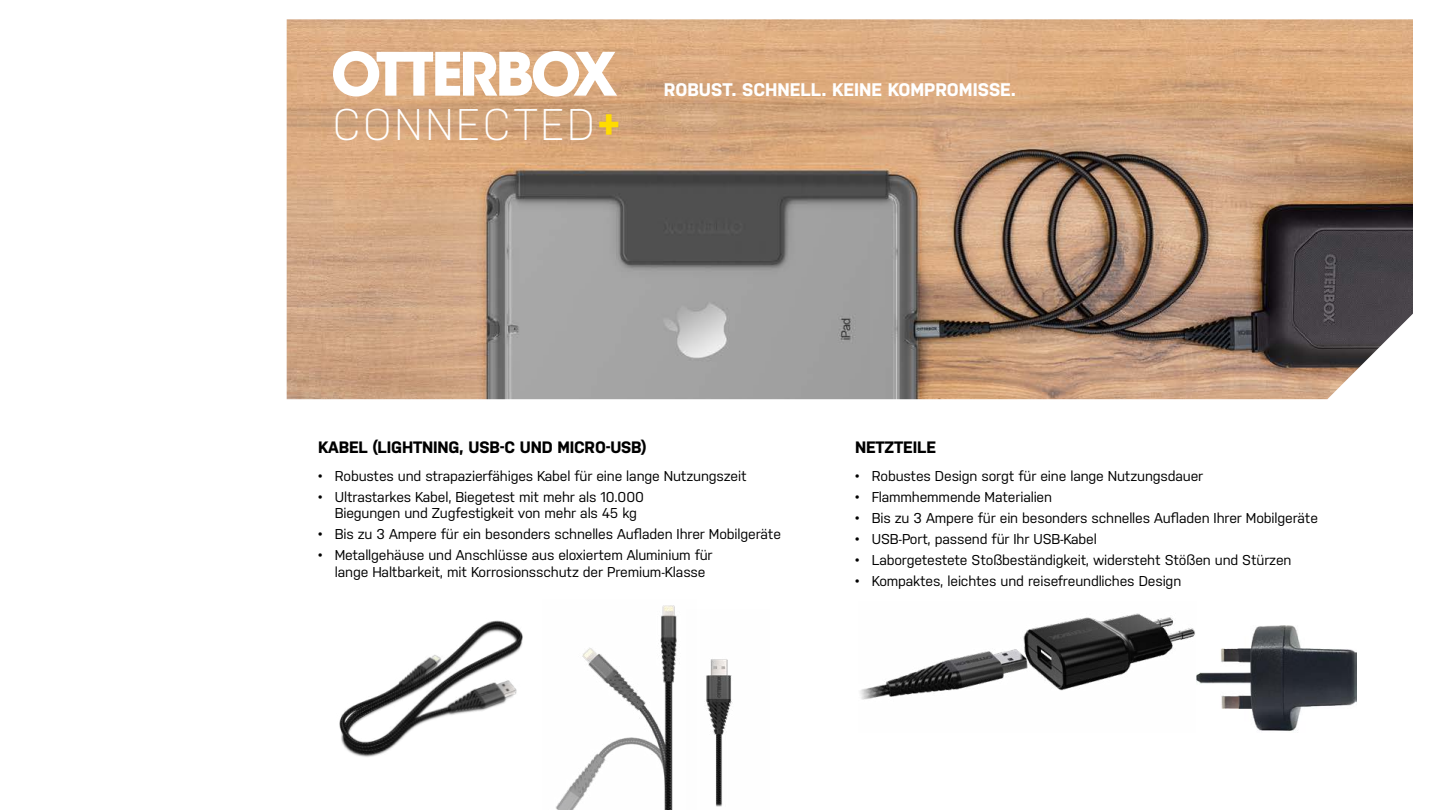
<style>
.page{position:relative;width:1440px;height:810px;background:#fff}
.page>*{position:absolute;margin:0;border:0;box-sizing:border-box;transform-origin:0 0}
.t1{font:300 44.25px "Nudista";letter-spacing:.08em;color:#fff;scale:.95 1}
.t2{font:700 18.23px "Nudista";color:#fff}
.t3{font:700 16.5px "Nudista";letter-spacing:-.01em;color:#000}
.t4{font:14.25px/16.5px "Nudista";letter-spacing:-.01em;color:#000}
.s1{font-weight:700;color:#ffdc00}
</style>
<div class="page">
<img style="left:287px;top:19px;width:1126px;height:380px">
<svg style="left:333px;top:51px;width:284px;height:46px"></svg>
<img style="left:339px;top:620px;width:184px;height:137px">
<img style="left:555px;top:605px;width:122px;height:205px">
<img style="left:706px;top:659px;width:27px;height:148px">
<img style="left:860px;top:613px;width:337px;height:87px">
<img style="left:1197px;top:626px;width:159px;height:105px">
<h1 class="t1" style="left:333px;top:99px;width:303px">CONNECTED<span class="s1">+</span></h1>
<p class="t2" style="left:664px;top:79px;width:354px">ROBUST. SCHNELL. KEINE KOMPROMISSE.</p>
<p class="t3" style="left:318px;top:438px;width:330px">KABEL (LIGHTNING, USB-C UND MICRO-USB)</p>
<p class="t4" style="left:318px;top:467px;width:430px">• Robustes und strapazierfähiges Kabel für eine lange Nutzungszeit</p>
<p class="t4" style="left:335px;top:488px;width:311px;text-indent:-17px">• Ultrastarkes Kabel, Biegetest mit mehr als 10.000<br>Biegungen und Zugfestigkeit von mehr als 45 kg</p>
<p class="t4" style="left:318px;top:525px;width:465px">• Bis zu 3 Ampere für ein besonders schnelles Aufladen Ihrer Mobilgeräte</p>
<p class="t4" style="left:335px;top:546px;width:379px;text-indent:-17px">• Metallgehäuse und Anschlüsse aus eloxiertem Aluminium für lange Haltbarkeit, mit Korrosionsschutz der Premium-Klasse</p>
<p class="t3" style="left:855px;top:438px;width:83px">NETZTEILE</p>
<p class="t4" style="left:855px;top:467px;width:350px">• Robustes Design sorgt für eine lange Nutzungsdauer</p>
<p class="t4" style="left:855px;top:488px;width:199px">• Flammhemmende Materialien</p>
<p class="t4" style="left:855px;top:509px;width:465px">• Bis zu 3 Ampere für ein besonders schnelles Aufladen Ihrer Mobilgeräte</p>
<p class="t4" style="left:855px;top:530px;width:243px">• USB-Port, passend für Ihr USB-Kabel</p>
<p class="t4" style="left:855px;top:551px;width:438px">• Laborgetestete Stoßbeständigkeit, widersteht Stößen und Stürzen</p>
<p class="t4" style="left:855px;top:572px;width:328px">• Kompaktes, leichtes und reisefreundliches Design</p>
</div>
